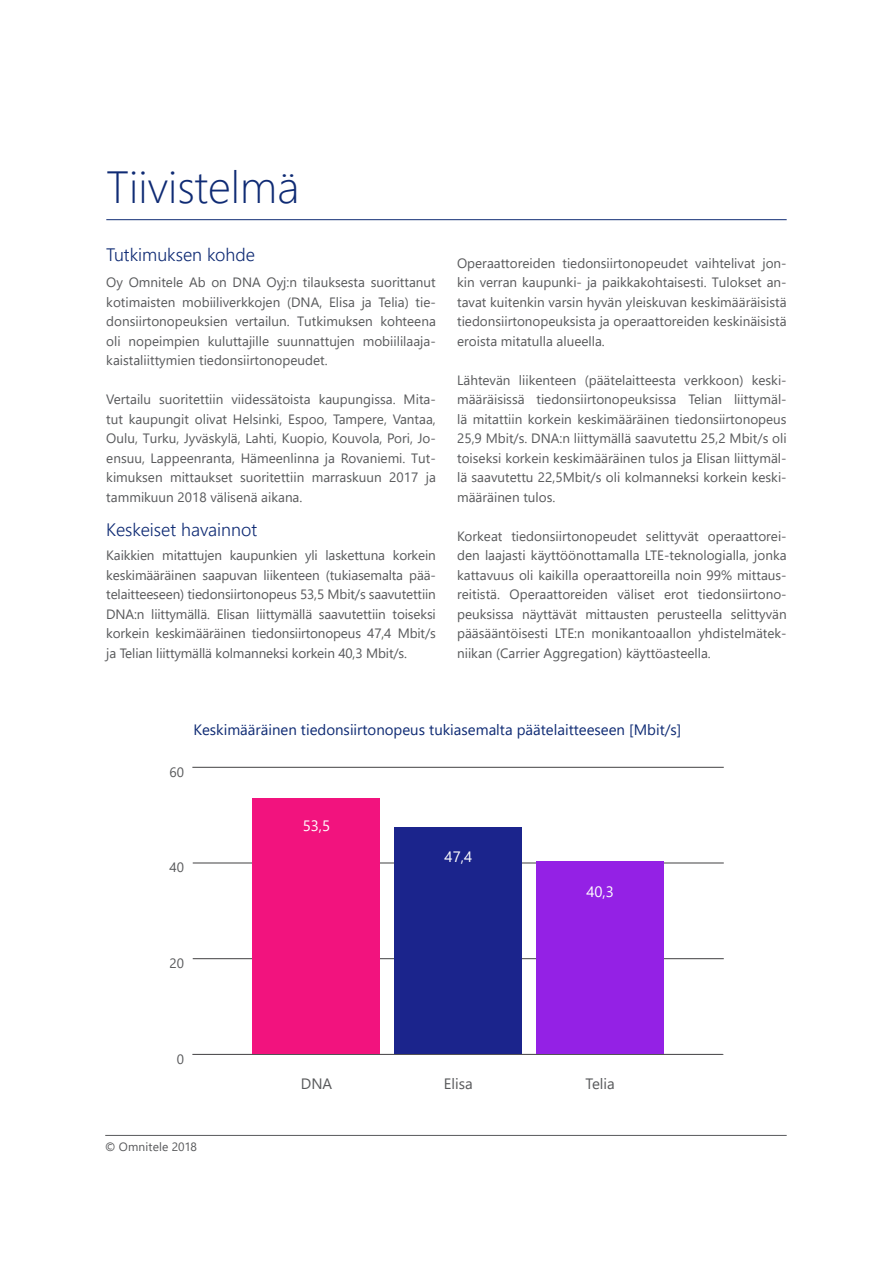
<style>
.page{position:relative;width:893px;height:1263px;background:#fff}
.page>*{position:absolute;margin:0;border:0;box-sizing:border-box;transform-origin:0 0}
.t1{font:300 45px "Segoe UI";color:#0f2b74}
.t2{font:300 18px "Segoe UI";color:#0f2b74}
.t3{font:15px "Segoe UI";color:#0f2b74}
.t4{font:15px "Segoe UI";color:#58595b}
.t5{font:15px "Segoe UI";color:#fff}
.t6{font:13.5px/19.5px "Segoe UI";color:#58595b;text-align:justify}
.t7{font:12px "Segoe UI";letter-spacing:.01em;color:#58595b}
</style>
<div class="page">
<hr style="left:105px;top:1135px;width:682px;height:1px;background:#58595b">
<hr style="left:106px;top:219px;width:681px;height:1px;background:#0f2b74">
<hr style="left:192px;top:1054px;width:532px;height:1px;background:#414042">
<svg style="left:192px;top:1054px;width:14px;height:1px"></svg>
<hr style="left:193px;top:958px;width:531px;height:1px;background:#414042">
<hr style="left:193px;top:863px;width:531px;height:1px;background:#414042">
<hr style="left:192px;top:767px;width:532px;height:1px;background:#414042">
<div style="left:536px;top:861px;width:127px;height:193px;background:#9421e5"></div>
<div style="left:394px;top:827px;width:128px;height:227px;background:#1b248c"></div>
<div style="left:253px;top:798px;width:127px;height:256px;background:#f2137e"></div>
<h1 class="t1" style="left:106px;top:151px;width:195px">Tiivistelmä</h1>
<h2 class="t2" style="left:106px;top:240px;width:150px">Tutkimuksen kohde</h2>
<p class="t6" style="left:106px;top:272px;width:331px">Oy Omnitele Ab on DNA Oyj:n tilauksesta suorittanut kotimaisten mobiiliverkkojen (DNA, Elisa ja Telia) tie&shy;donsiirtonopeuksien vertailun. Tutkimuksen kohteena oli nopeimpien kuluttajille suunnattujen mobiililaaja&shy;kaistaliittymien tiedonsiirtonopeudet.</p>
<p class="t6" style="left:106px;top:389px;width:331px">Vertailu suoritettiin viidessätoista kaupungissa. Mita&shy;tut kaupungit olivat Helsinki, Espoo, Tampere, Vantaa, Oulu, Turku, Jyväskylä, Lahti, Kuopio, Kouvola, Pori, Jo&shy;ensuu, Lappeenranta, Hämeenlinna ja Rovaniemi. Tut&shy;kimuksen mittaukset suoritettiin marraskuun 2017 ja tammikuun 2018 välisenä aikana.</p>
<h2 class="t2" style="left:106px;top:515px;width:152px">Keskeiset havainnot</h2>
<p class="t6" style="left:106px;top:545px;width:331px">Kaikkien mitattujen kaupunkien yli laskettuna korkein keskimääräinen saapuvan liikenteen (tukiasemalta pää&shy;telaitteeseen) tiedonsiirtonopeus 53,5 Mbit/s saavutettiin DNA:n liittymällä. Elisan liittymällä saavutettiin toiseksi korkein keskimääräinen tiedonsiirtonopeus 47,4 Mbit/s ja Telian liittymällä kolmanneksi korkein 40,3 Mbit/s.</p>
<p class="t6" style="left:457px;top:253px;width:331px">Operaattoreiden tiedonsiirtonopeudet vaihtelivat jon&shy;kin verran kaupunki- ja paikkakohtaisesti. Tulokset an&shy;tavat kuitenkin varsin hyvän yleiskuvan keskimääräisistä tiedonsiirtonopeuksista ja operaattoreiden keskinäisistä eroista mitatulla alueella.</p>
<p class="t6" style="left:457px;top:370px;width:331px">Lähtevän liikenteen (päätelaitteesta verkkoon) keski&shy;määräisissä tiedonsiirtonopeuksissa Telian liittymäl&shy;lä mitattiin korkein keskimääräinen tiedonsiirtonopeus 25,9 Mbit/s. DNA:n liittymällä saavutettu 25,2 Mbit/s oli toiseksi korkein keskimääräinen tulos ja Elisan liittymäl&shy;lä saavutettu 22,5Mbit/s oli kolmanneksi korkein keski&shy;määräinen tulos.</p>
<p class="t6" style="left:457px;top:526px;width:331px">Korkeat tiedonsiirtonopeudet selittyvät operaattorei&shy;den laajasti käyttöönottamalla LTE-teknologialla, jonka kattavuus oli kaikilla operaattoreilla noin 99% mittaus&shy;reitistä. Operaattoreiden väliset erot tiedonsiirtono&shy;peuksissa näyttävät mittausten perusteella selittyvän pääsääntöisesti LTE:n monikantoaallon yhdistelmätek&shy;niikan (Carrier Aggregation) käyttöasteella.</p>
<p class="t6" style="left:170px;top:762px;width:16px">60</p>
<p class="t3" style="left:194px;top:718px;width:489px">Keskimääräinen tiedonsiirtonopeus tukiasemalta päätelaitteeseen [Mbit/s]</p>
<p class="t6" style="left:170px;top:857px;width:16px">40</p>
<p class="t5" style="left:303px;top:813px;width:29px">53,5</p>
<p class="t5" style="left:445px;top:844px;width:29px">47,4</p>
<p class="t5" style="left:586px;top:879px;width:29px">40,3</p>
<p class="t6" style="left:170px;top:953px;width:16px">20</p>
<p class="t6" style="left:177px;top:1049px;width:9px">0</p>
<p class="t4" style="left:301px;top:1072px;width:33px">DNA</p>
<p class="t4" style="left:444px;top:1072px;width:30px">Elisa</p>
<p class="t4" style="left:586px;top:1072px;width:31px">Telia</p>
<p class="t7" style="left:105px;top:1137px;width:93px">© Omnitele 2018</p>
</div>
